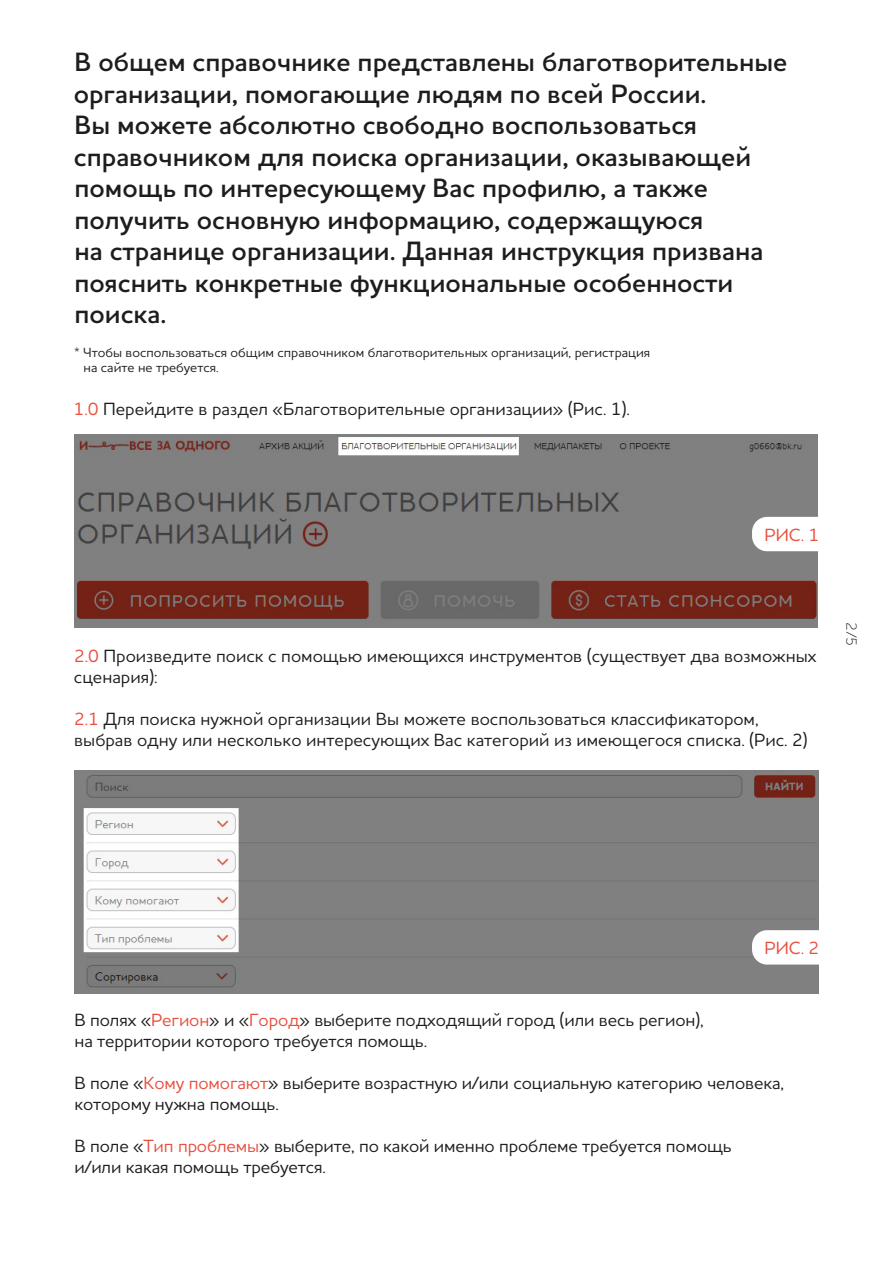
<style>
.page{position:relative;width:893px;height:1263px;background:#fff}
.page>*{position:absolute;margin:0;border:0;box-sizing:border-box;transform-origin:0 0}
.t1{font:600 27px/31.5px "Houschka Pro";color:#1d1d1b}
.t2{font:500 18px/21px "Houschka Pro";color:#1d1d1b}
.t3{font:500 18px "Houschka Pro";color:#e94f3d}
.t4{font:300 15px "Houschka Pro";color:#1d1d1b}
.t5{font:500 13.5px/15px "Houschka Pro";color:#1d1d1b}
.s1{color:#e94f3d}
</style>
<div class="page">
<img style="left:74px;top:435px;width:744px;height:192px">
<img style="left:74px;top:770px;width:744px;height:223px">
<div style="left:752px;top:517px;width:87px;height:34px;background:#fff;border-radius:15px"></div>
<div style="left:752px;top:930px;width:87px;height:34px;background:#fff;border-radius:15px"></div>
<p class="t1" style="left:74px;top:46px;width:715px">В общем справочнике представлены благотворительные организации, помогающие людям по всей России.<br>Вы можете абсолютно свободно воспользоваться справочником для поиска организации, оказывающей помощь по интересующему Вас профилю, а также получить основную информацию, содержащуюся<br>на странице организации. Данная инструкция призвана пояснить конкретные функциональные особенности поиска.</p>
<p class="t5" style="left:84px;top:344px;width:568px;text-indent:-9px">* Чтобы воспользоваться общим справочником благотворительных организаций, регистрация на сайте не требуется.</p>
<p class="t2" style="left:74px;top:398px;width:558px"><span class="s1">1.0</span> Перейдите в раздел «Благотворительные организации» (Рис. 1).</p>
<p class="t3" style="left:764px;top:523px;width:56px">РИС. 1</p>
<p class="t2" style="left:74px;top:645px;width:744px"><span class="s1">2.0</span> Произведите поиск с помощью имеющихся инструментов (существует два возможных сценария):</p>
<p class="t2" style="left:74px;top:708px;width:735px"><span class="s1">2.1</span> Для поиска нужной организации Вы можете воспользоваться классификатором, выбрав одну или несколько интересующих Вас категорий из имеющегося списка. (Рис. 2)</p>
<p class="t4" style="left:861px;top:622px;width:25px;rotate:90deg">2/5</p>
<p class="t3" style="left:764px;top:936px;width:56px">РИС. 2</p>
<p class="t2" style="left:74px;top:1009px;width:631px">В полях «<span class="s1">Регион</span>» и «<span class="s1">Город</span>» выберите подходящий город (или весь регион), на территории которого требуется помощь.</p>
<p class="t2" style="left:74px;top:1072px;width:711px">В поле «<span class="s1">Кому помогают</span>» выберите возрастную и/или социальную категорию человека, которому нужна помощь.</p>
<p class="t2" style="left:74px;top:1135px;width:659px">В поле «<span class="s1">Тип проблемы</span>» выберите, по какой именно проблеме требуется помощь и/или какая помощь требуется.</p>
</div>
